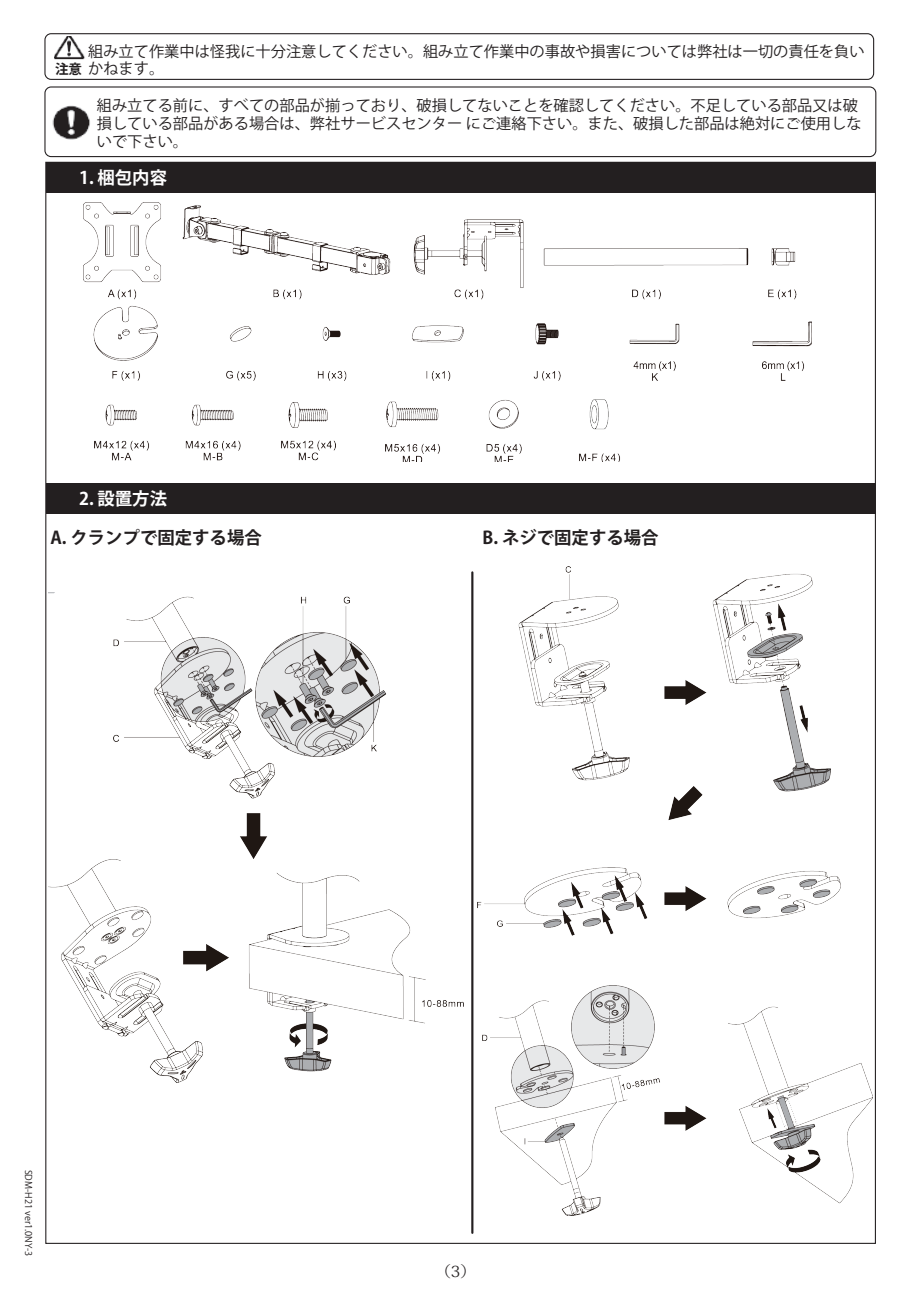
<style>
.page{position:relative;width:918px;height:1290px;background:#fff}
.page>*{position:absolute;margin:0;border:0;box-sizing:border-box;transform-origin:0 0}
.t1{font:700 17.4px "Koz Go Pro";color:#231f20}
.t2{font:700 17.4px "Koz Go Pro";color:#fff}
.t3{font:15.45px "Koz Min Pro";color:#231f20}
.t4{font:15.15px/18.3px "Koz Go Pro";color:#231f20}
.t5{font:9.3px "Koz Go Pro";color:#231f20}
.s1{font-weight:700;font-size:13.5px}
</style>
<div class="page">
<img style="left:48px;top:592px;width:416px;height:490px">
<img style="left:477px;top:567px;width:395px;height:648px">
<div style="left:46px;top:162px;width:829px;height:31px;background:#231f20"></div>
<div style="left:46px;top:483px;width:829px;height:31px;background:#231f20"></div>
<div style="left:44px;top:33px;width:830px;height:47px;border:1px solid #231f20;border-radius:6px"></div>
<div style="left:44px;top:86px;width:832px;height:71px;border:1px solid #231f20;border-radius:6px"></div>
<hr style="left:471px;top:572px;width:2px;height:661px;background:#231f20">
<img style="left:54px;top:36px;width:31px;height:24px">
<img style="left:52px;top:105px;width:38px;height:35px">
<div style="left:672px;top:713px;width:13px;height:18px;background:#fff"></div>
<img style="left:83px;top:203px;width:729px;height:177px">
<img style="left:95px;top:403px;width:241px;height:58px">
<img style="left:386px;top:399px;width:234px;height:62px">
<p class="t4" style="left:55px;top:43px;width:811px;line-height:17.4px;text-indent:33px">組み立て作業中は怪我に十分注意してください。組み立て作業中の事故や損害については弊社は一切の責任を負い<span class="s1">注意</span>かねます。</p>
<p class="t4" style="left:97px;top:96px;width:766px">組み立てる前に、すべての部品が揃っており、破損してないことを確認してください。不足している部品又は破損している部品がある場合は、弊社サービスセンター にご連絡下さい。また、破損した部品は絶対にご使用しないで下さい。</p>
<p class="t2" style="left:79px;top:167px;width:90px">1. 梱包内容</p>
<p class="t2" style="left:79px;top:488px;width:90px">2. 設置方法</p>
<p class="t1" style="left:50px;top:526px;width:213px">A. クランプで固定する場合</p>
<p class="t1" style="left:483px;top:526px;width:177px">B. ネジで固定する場合</p>
<p class="t5" style="left:35px;top:1170px;width:88px;rotate:90deg">SDM-H21 ver1.0NY-3</p>
<p class="t3" style="left:436px;top:1261px;width:42px">（3）</p>
</div>
